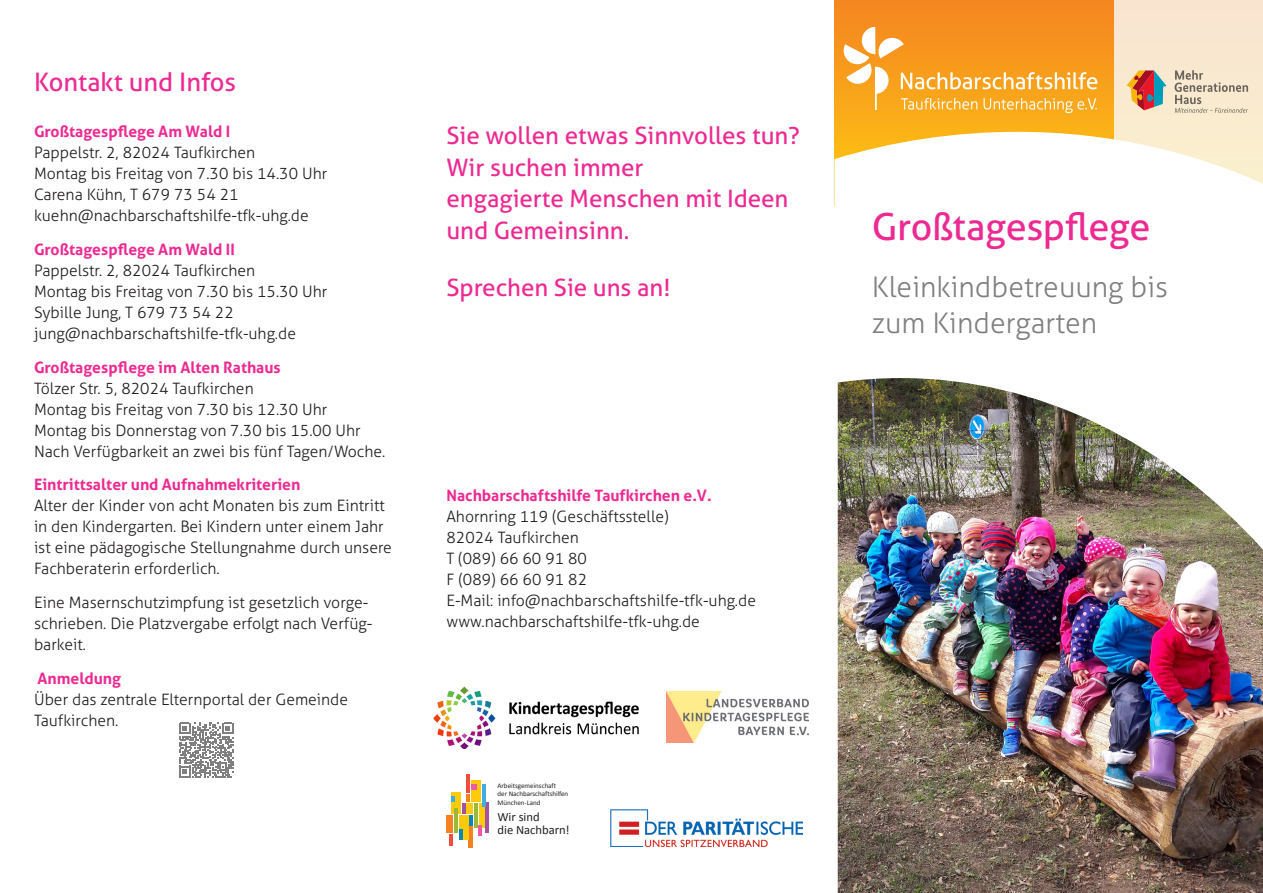
<style>
.page{position:relative;width:1263px;height:893px;background:#fff}
.page>*{position:absolute;margin:0;border:0;box-sizing:border-box;transform-origin:0 0}
.Titel{font:37.5px "Aller";letter-spacing:-.01em;color:#ed2a92}
.Titel-2{font:300 28.5px/36px "Aller";color:#818080}
.Head{font:25.5px "Aller";color:#ed2a92}
.Head-2{font:24px/31.5px "Aller";color:#ed2a92}
.Copy{font:300 15.75px/21px "Aller";color:#231f20}
.Copy-2{font:700 15.75px/21px "Aller";color:#ed2a92}
.Head-3{font:300 15.75px/21px "Aller";color:#231f20}
.t1{font:12.6px/13px "Calibri";color:#231f20}
.t2{font:7.05px/8.2px "Calibri";letter-spacing:-.005em;color:#231f20}
.s1{font-weight:700;color:#ed2a92}
.s2{font-weight:300;color:#231f20}
</style>
<div class="page">
<svg style="left:834px;top:0;width:280px;height:132px;background:#f7991c"></svg>
<div style="left:1114px;top:0;width:149px;height:215px;background:#f9e7d0"></div>
<svg style="left:834px;top:132px;width:429px;height:761px"></svg>
<img style="left:838px;top:378px;width:425px;height:515px">
<div style="left:446px;top:815px;width:7px;height:18px;background:#f58220"></div>
<hr style="left:474px;top:803px;width:3px;height:24px;background:#9ab93b">
<div style="left:471px;top:780px;width:9px;height:21px;background:#feca0a"></div>
<svg style="left:462px;top:784px;width:15px;height:30px"></svg>
<hr style="left:467px;top:774px;width:3px;height:19px;background:#ef4d3d">
<svg style="left:468px;top:826px;width:4px;height:22px"></svg>
<svg style="left:468px;top:815px;width:4px;height:11px"></svg>
<div style="left:459px;top:815px;width:9px;height:25px;background:#feca0a"></div>
<svg style="left:459px;top:830px;width:3px;height:10px"></svg>
<hr style="left:449px;top:834px;width:4px;height:12px;background:#ef4d3d">
<div style="left:451px;top:793px;width:9px;height:21px;background:#feca0a"></div>
<svg style="left:451px;top:796px;width:4px;height:6px"></svg>
<hr style="left:454px;top:808px;width:3px;height:25px;background:#9ab93b">
<div style="left:479px;top:803px;width:6px;height:24px;background:#feca0a"></div>
<hr style="left:485px;top:803px;width:3px;height:30px;background:#a153a1">
<svg style="left:479px;top:825px;width:3px;height:11px"></svg>
<hr style="left:482px;top:784px;width:3px;height:23px;background:#40ade2">
<svg style="left:1174px;top:70px;width:74px;height:43px"></svg>
<svg style="left:1126px;top:70px;width:40px;height:40px"></svg>
<img style="left:610px;top:809px;width:192px;height:38px">
<svg style="left:843px;top:27px;width:254px;height:86px;background:#f8a93c"></svg>
<img style="left:667px;top:692px;width:142px;height:50px">
<img style="left:433px;top:686px;width:206px;height:62px">
<svg style="left:179px;top:723px;width:55px;height:54px"></svg>
<p class="Head" style="left:34px;top:66px;width:204px">Kontakt und Infos</p>
<p class="Copy" style="left:34px;top:121px;width:295px"><span class="s1">Großtagespflege Am Wald I<br></span>Pappelstr. 2, 82024 Taufkirchen<br>Montag bis Freitag von 7.30 bis 14.30 Uhr</p>
<p class="Copy" style="left:34px;top:184px;width:206px">Carena Kühn, T 679 73 54 21</p>
<p class="Copy" style="left:34px;top:205px;width:276px">kuehn@nachbarschaftshilfe-tfk-uhg.de</p>
<p class="Copy" style="left:34px;top:239px;width:295px"><span class="s1">Großtagespflege Am Wald II<br></span>Pappelstr. 2, 82024 Taufkirchen<br>Montag bis Freitag von 7.30 bis 15.30 Uhr Sybille Jung, T 679 73 54 22 jung@nachbarschaftshilfe-tfk-uhg.de</p>
<p class="Copy-2" style="left:34px;top:356px;width:248px">Großtagespflege im Alten Rathaus</p>
<p class="Copy" style="left:34px;top:377px;width:221px">Tölzer Str. 5, 82024 Taufkirchen</p>
<p class="Copy" style="left:34px;top:398px;width:295px">Montag bis Freitag von 7.30 bis 12.30 Uhr</p>
<p class="Copy" style="left:34px;top:419px;width:328px">Montag bis Donnerstag von 7.30 bis 15.00 Uhr</p>
<p class="Copy" style="left:34px;top:440px;width:353px">Nach Verfügbarkeit an zwei bis fünf Tagen/Woche.</p>
<p class="Copy" style="left:34px;top:474px;width:359px"><span class="s1">Eintrittsalter und Aufnahmekriterien<br></span>Alter der Kinder von acht Monaten bis zum Eintritt in den Kindergarten. Bei Kindern unter einem Jahr ist eine pädagogische Stellungnahme durch unsere Fachberaterin erforderlich.</p>
<p class="Copy" style="left:34px;top:592px;width:340px">Eine Masernschutzimpfung ist gesetzlich vorge&shy;schrieben. Die Platzvergabe erfolgt nach Verfüg&shy;barkeit.</p>
<p class="Copy-2" style="left:37px;top:668px;width:85px">Anmeldung</p>
<p class="Head-3" style="left:34px;top:689px;width:316px">Über das zentrale Elternportal der Gemeinde<br>Taufkirchen.</p>
<p class="Head-2" style="left:446px;top:120px;width:355px">Sie wollen etwas Sinnvolles tun?<br>Wir suchen immer<br>engagierte Menschen mit Ideen und Gemeinsinn.</p>
<p class="Head-2" style="left:446px;top:271px;width:225px">Sprechen Sie uns an!</p>
<p class="Copy-2" style="left:446px;top:484px;width:267px">Nachbarschaftshilfe Taufkirchen e.V.<br><span class="s2">Ahornring 119 (Geschäftsstelle)</span></p>
<p class="Copy" style="left:446px;top:526px;width:134px">82024 Taufkirchen</p>
<p class="Copy" style="left:446px;top:547px;width:142px">T (089) 66 60 91 80</p>
<p class="Copy" style="left:446px;top:568px;width:142px">F (089) 66 60 91 82</p>
<p class="Copy" style="left:446px;top:589px;width:311px">E-Mail: info@nachbarschaftshilfe-tfk-uhg.de www.nachbarschaftshilfe-tfk-uhg.de</p>
<p class="t2" style="left:497px;top:782px;width:72px">Arbeitsgemeinschaft<br>der Nachbarschaftshilfen<br>München-Land</p>
<p class="t1" style="left:497px;top:810px;width:74px">Wir sind<br>die Nachbarn!</p>
<p class="Titel" style="left:872px;top:203px;width:280px">Großtagespflege</p>
<p class="Titel-2" style="left:872px;top:268px;width:298px">Kleinkindbetreuung bis zum Kindergarten</p>
</div>
